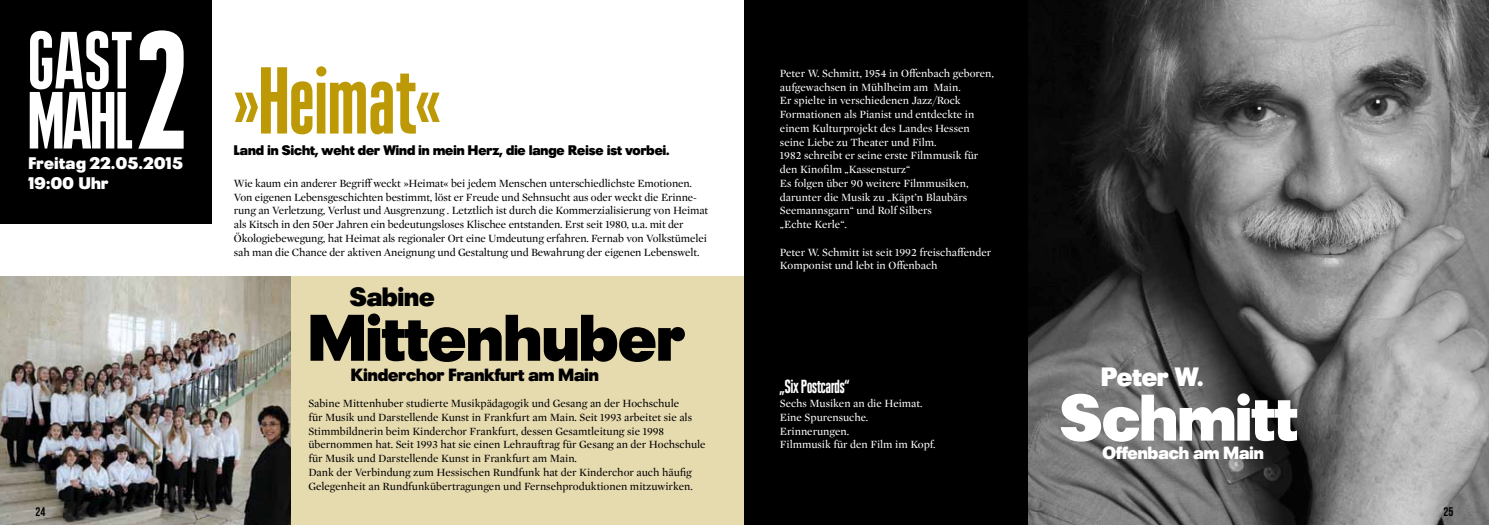
<style>
.page{position:relative;width:1489px;height:525px;background:#fff}
.page>*{position:absolute;margin:0;border:0;box-sizing:border-box;transform-origin:0 0}
.t1{font:900 extra-condensed 176.25px "Plak LT";color:#fff}
.t2{font:900 extra-condensed 93.75px "Plak LT";letter-spacing:.01em;color:#bc9905}
.t3{font:900 extra-condensed 80px/60px "Plak LT";color:#fff}
.t4{font:900 65px "Plak LT";color:#000}
.t5{font:900 65px "Plak LT";color:#fff}
.t6{font:900 26.25px "Plak LT";color:#fff}
.t7{font:900 26.25px "Plak LT";color:#000}
.t8{font:900 extra-condensed 18.75px "Plak LT";color:#fff}
.t9{font:900 17.5px "Plak LT";color:#000}
.t10{font:900 17.5px "Plak LT";color:#fff}
.t11{font:900 16.62px/20px "Plak LT";letter-spacing:.035em;color:#fff}
.t12{font:900 13.75px "Plak LT";color:#000}
.t13{font:700 12.5px "Bebas Neue";color:#000}
.t14{font:11.25px/13.8px "Mercury Display";letter-spacing:-.01em;color:#000}
.t15{font:11.25px/13.8px "Mercury Display";color:#fff}
</style>
<div class="page">
<img style="left:0;top:276px;width:291px;height:248px">
<img style="left:1028px;top:0;width:460px;height:524px">
<div style="left:291px;top:276px;width:453px;height:248px;background:#e6daaf"></div>
<div style="left:744px;top:0;width:284px;height:524px;background:#000"></div>
<div style="left:0;top:0;width:211px;height:224px;background:#000"></div>
<h1 class="t1" style="left:137px;top:-17px;width:50px">2</h1>
<h3 class="t3" style="left:28px;top:31px;width:105px">GAST<br>MAHL</h3>
<h3 class="t11" style="left:28px;top:153px;width:156px">Freitag 22.05.2015<br>19:00 Uhr</h3>
<h2 class="t2" style="left:234px;top:46px;width:208px">»Heimat«</h2>
<p class="t12" style="left:234px;top:142px;width:437px">Land in Sicht, weht der Wind in mein Herz, die lange Reise ist vorbei.</p>
<p class="t14" style="left:234px;top:176px;width:476px">Wie kaum ein anderer Begriff weckt »Heimat« bei jedem Menschen unterschiedlichste Emotionen.<br>Von eigenen Lebensgeschichten bestimmt, löst er Freude und Sehnsucht aus oder weckt die Erinne&shy;rung an Verletzung, Verlust und Ausgrenzung . Letztlich ist durch die Kommerzialisierung von Heimat als Kitsch in den 50er Jahren ein bedeutungsloses Klischee entstanden. Erst seit 1980, u.a. mit der Ökologiebewegung, hat Heimat als regionaler Ort eine Umdeutung erfahren. Fernab von Volkstümelei sah man die Chance der aktiven Aneignung und Gestaltung und Bewahrung der eigenen Lebenswelt.</p>
<h3 class="t7" style="left:350px;top:281px;width:87px">Sabine</h3>
<h3 class="t4" style="left:308px;top:299px;width:378px">Mittenhuber</h3>
<h3 class="t9" style="left:351px;top:365px;width:249px">Kinderchor Frankfurt am Main</h3>
<p class="t14" style="left:308px;top:396px;width:399px">Sabine Mittenhuber studierte Musikpädagogik und Gesang an der Hochschule<br>für Musik und Darstellende Kunst in Frankfurt am Main. Seit 1993 arbeitet sie als Stimmbildnerin beim Kinderchor Frankfurt, dessen Gesamtleitung sie 1998 übernommen hat. Seit 1993 hat sie einen Lehrauftrag für Gesang an der Hochschule für Musik und Darstellende Kunst in Frankfurt am Main.<br>Dank der Verbindung zum Hessischen Rundfunk hat der Kinderchor auch häufig Gelegenheit an Rundfunkübertragungen und Fernsehproduktionen mitzuwirken.</p>
<p class="t15" style="left:780px;top:66px;width:216px">Peter W. Schmitt, 1954 in Offenbach geboren, aufgewachsen in Mühlheim am Main.<br>Er spielte in verschiedenen Jazz/Rock Formationen als Pianist und entdeckte in einem Kulturprojekt des Landes Hessen seine Liebe zu Theater und Film.<br>1982 schreibt er seine erste Filmmusik für den Kinofilm „Kassensturz“<br>Es folgen über 90 weitere Filmmusiken, darunter die Musik zu „Käpt’n Blaubärs Seemannsgarn“ und Rolf Silbers<br>„Echte Kerle“.</p>
<p class="t15" style="left:780px;top:244px;width:213px">Peter W. Schmitt ist seit 1992 freischaffender<br>Komponist und lebt in Offenbach</p>
<h3 class="t8" style="left:780px;top:375px;width:71px">„Six Postcards“</h3>
<p class="t15" style="left:780px;top:396px;width:157px">Sechs Musiken an die Heimat.<br>Eine Spurensuche.<br>Erinnerungen.<br>Filmmusik für den Film im Kopf.</p>
<h3 class="t6" style="left:1101px;top:360px;width:104px">Peter W.</h3>
<h3 class="t5" style="left:1059px;top:379px;width:239px">Schmitt</h3>
<h3 class="t10" style="left:1102px;top:442px;width:163px">Offenbach am Main</h3>
<p class="t13" style="left:35px;top:505px;width:11px">24</p>
<p class="t13" style="left:1443px;top:505px;width:11px">25</p>
</div>
